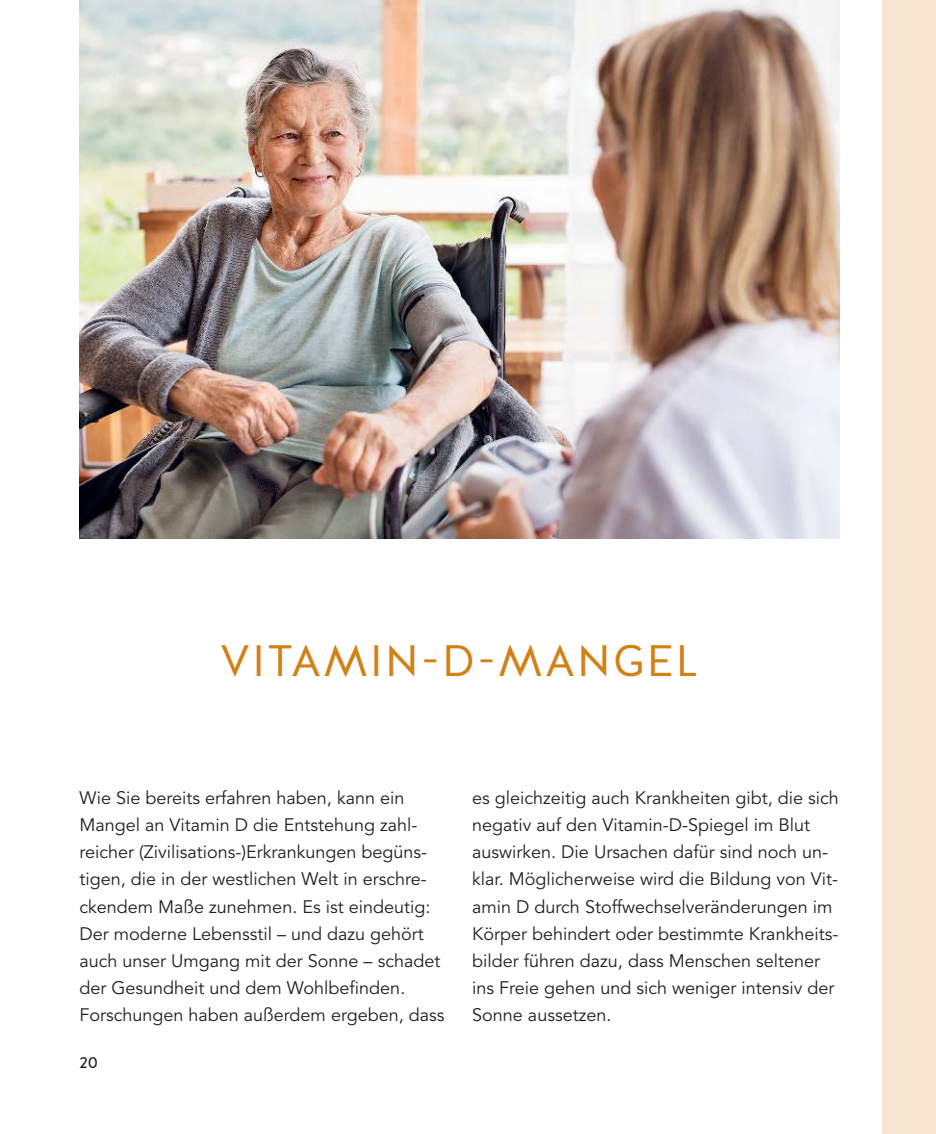
<style>
.page{position:relative;width:936px;height:1134px;background:#fff}
.page>*{position:absolute;margin:0;border:0;box-sizing:border-box;transform-origin:0 0}
.t1{font:44px "Halis GR";letter-spacing:.05em;color:#d28116}
.t2{font:18px/27.2px "Avenir LT Std";color:#221f1f}
.t3{font:16px "Halis GR";color:#221f1f}
</style>
<div class="page">
<div style="left:882px;top:0;width:53px;height:1134px;background:#f7e5d1"></div>
<img style="left:79px;top:0;width:760px;height:539px">
<h1 class="t1" style="left:220px;top:635px;width:480px">VITAMIN-D-MANGEL</h1>
<p class="t2" style="left:79px;top:785px;width:366px">Wie Sie bereits erfahren haben, kann ein Mangel an Vitamin D die Entstehung zahl&shy;reicher (Zivilisations-)Erkrankungen begüns&shy;tigen, die in der westlichen Welt in erschre&shy;ckendem Maße zunehmen. Es ist eindeutig:<br>Der moderne Lebensstil – und dazu gehört auch unser Umgang mit der Sonne – schadet der Gesundheit und dem Wohlbefinden.<br>Forschungen haben außerdem ergeben, dass</p>
<p class="t2" style="left:472px;top:785px;width:368px">es gleichzeitig auch Krankheiten gibt, die sich negativ auf den Vitamin-D-Spiegel im Blut auswirken. Die Ursachen dafür sind noch un&shy;klar. Möglicherweise wird die Bildung von Vit&shy;amin D durch Stoffwechselveränderungen im Körper behindert oder bestimmte Krankheits&shy;bilder führen dazu, dass Menschen seltener ins Freie gehen und sich weniger intensiv der Sonne aussetzen.</p>
<p class="t3" style="left:79px;top:1053px;width:20px">20</p>
</div>
